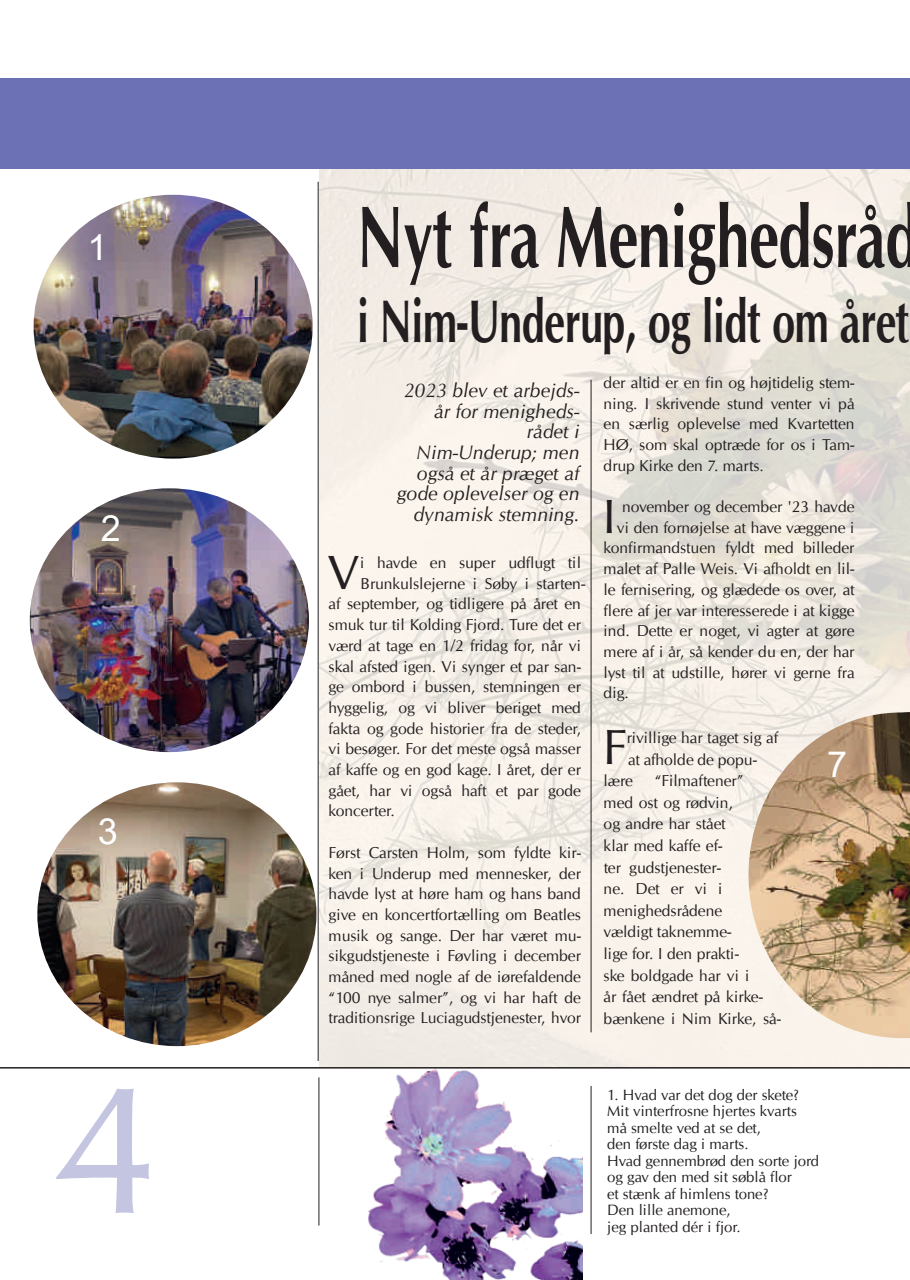
<style>
.page{position:relative;width:910px;height:1280px;background:#fff}
.page>*{position:absolute;margin:0;border:0;box-sizing:border-box;transform-origin:0 0}
.t1{font:187.5px "URW Classico";color:rgb(108 113 181/.4)}
.t2{font:700 87px "URW Classico";color:#231f20;scale:.68 1}
.t3{font:700 60px "URW Classico";color:#231f20;scale:.68 1}
.t4{font:49.05px "URW Classico";color:#231f20}
.t5{font:48px "URW Classico";color:#231f20}
.t6{font:36px "Arial";color:#fff}
.t7{font:italic 19.5px/20.7px "URW Classico";color:#231f20;text-align:right}
.t8{font:15.75px/20.7px "URW Classico";letter-spacing:-.005em;color:#231f20;text-align:justify}
.t9{font:15px/16.5px "URW Classico";color:#231f20}
</style>
<div class="page">
<img style="left:319px;top:169px;width:591px;height:898px">
<div style="left:0;top:79px;width:910px;height:90px;background:#6c71b5"></div>
<hr style="left:318px;top:1077px;width:1px;height:148px;background:#231f20">
<hr style="left:591px;top:1086px;width:1px;height:148px;background:#231f20">
<img style="left:328px;top:1057px;width:254px;height:223px">
<hr style="left:0;top:1067px;width:910px;height:1px;background:#231f20">
<img style="left:34px;top:195px;width:279px;height:264px;border-radius:50%">
<img style="left:30px;top:488px;width:279px;height:264px;border-radius:50%">
<img style="left:37px;top:782px;width:279px;height:264px;border-radius:50%">
<hr style="left:591px;top:380px;width:1px;height:652px;background:#231f20">
<hr style="left:318px;top:182px;width:1px;height:879px;background:#231f20">
<img style="left:748px;top:705px;width:162px;height:333px">
<h3 class="t6" style="left:87px;top:228px;width:22px">1</h3>
<h3 class="t6" style="left:101px;top:508px;width:22px">2</h3>
<h3 class="t6" style="left:98px;top:811px;width:22px">3</h3>
<h1 class="t1" style="left:53px;top:1032px;width:105px">4</h1>
<h2 class="t2" style="left:357px;top:200px;width:826px">Nyt fra Menighedsråd</h2>
<h3 class="t3" style="left:357px;top:296px;width:813px">i Nim-Underup, og lidt om året</h3>
<p class="t7" style="left:397px;top:379px;width:184px">2023 blev et arbejds&shy;år for menigheds&shy;rådet i<br>Nim-Underup; men også et år præget af gode oplevelser og en dynamisk stemning.</p>
<p class="t8" style="left:604px;top:372px;width:252px">der altid er en fin og højtidelig stem&shy;ning. I skrivende stund venter vi på en særlig oplevelse med Kvartetten HØ, som skal optræde for os i Tam&shy;drup Kirke den 7. marts.</p>
<h3 class="t5" style="left:603px;top:486px;width:15px">I</h3>
<p class="t8" style="left:622px;top:496px;width:234px">november og december '23 havde</p>
<p class="t8" style="left:617px;top:517px;width:239px">vi den fornøjelse at have væggene i</p>
<p class="t8" style="left:604px;top:537px;width:252px">konfirmandstuen fyldt med billeder</p>
<p class="t8" style="left:604px;top:558px;width:252px">malet af Palle Weis. Vi afholdt en lil-</p>
<p class="t8" style="left:604px;top:579px;width:252px">le fernisering, og glædede os over, at</p>
<p class="t8" style="left:604px;top:599px;width:252px">flere af jer var interesserede i at kigge</p>
<p class="t8" style="left:604px;top:620px;width:252px">ind. Dette er noget, vi agter at gøre</p>
<p class="t8" style="left:604px;top:641px;width:252px">mere af i år, så kender du en, der har</p>
<p class="t8" style="left:604px;top:661px;width:252px">lyst til at udstille, hører vi gerne fra</p>
<p class="t8" style="left:604px;top:682px;width:27px">dig.</p>
<h3 class="t4" style="left:603px;top:717px;width:26px">F</h3>
<p class="t8" style="left:627px;top:727px;width:153px">rivillige har taget sig af</p>
<h3 class="t5" style="left:328px;top:542px;width:33px">V</h3>
<p class="t8" style="left:360px;top:552px;width:222px">i havde en super udflugt til</p>
<p class="t8" style="left:360px;top:573px;width:226px">Brunkulslejerne i Søby i starten-</p>
<p class="t8" style="left:329px;top:593px;width:254px">af september, og tidligere på året en</p>
<p class="t8" style="left:329px;top:614px;width:254px">smuk tur til Kolding Fjord. Ture det er</p>
<p class="t8" style="left:329px;top:635px;width:254px">værd at tage en 1/2 fridag for, når vi</p>
<p class="t8" style="left:329px;top:655px;width:254px">skal afsted igen. Vi synger et par san-</p>
<p class="t8" style="left:329px;top:676px;width:254px">ge ombord i bussen, stemningen er</p>
<p class="t8" style="left:329px;top:697px;width:254px">hyggelig, og vi bliver beriget med</p>
<p class="t8" style="left:329px;top:717px;width:254px">fakta og gode historier fra de steder,</p>
<p class="t8" style="left:329px;top:738px;width:254px">vi besøger. For det meste også masser</p>
<p class="t8" style="left:329px;top:759px;width:254px">af kaffe og en god kage. I året, der er</p>
<p class="t8" style="left:329px;top:780px;width:254px">gået, har vi også haft et par gode</p>
<p class="t8" style="left:329px;top:800px;width:68px">koncerter.</p>
<p class="t8" style="left:329px;top:842px;width:254px">Først Carsten Holm, som fyldte kir&shy;ken i Underup med mennesker, der havde lyst at høre ham og hans band give en koncertfortælling om Beatles musik og sange. Der har været mu&shy;sikgudstjeneste i Føvling i december måned med nogle af de iørefaldende “100 nye salmer”, og vi har haft de traditionsrige Luciagudstjenester, hvor</p>
<h3 class="t6" style="left:827px;top:745px;width:22px">7</h3>
<p class="t8" style="left:628px;top:748px;width:130px">at afholde de popu-</p>
<p class="t8" style="left:604px;top:770px;width:31px">lære</p>
<p class="t8" style="left:604px;top:770px;width:179px;line-height:21.6px;text-align:left;text-indent:51px">“Filmaftener”<br>med ost og rødvin,<br>og andre har stået<br>klar med kaffe ef-<br>ter gudstjenester-<br>ne. Det er vi i menighedsrådene<br>vældigt taknemme-<br>lige for. I den prakti-<br>ske boldgade har vi i<br>år fået ændret på kirke&shy;bænkene i Nim Kirke, så-</p>
<p class="t9" style="left:607px;top:1086px;width:213px">1. Hvad var det dog der skete?<br>Mit vinterfrosne hjertes kvarts må smelte ved at se det,<br>den første dag i marts.<br>Hvad gennembrød den sorte jord og gav den med sit søblå flor<br>et stænk af himlens tone?<br>Den lille anemone,<br>jeg planted dér i fjor.</p>
</div>
